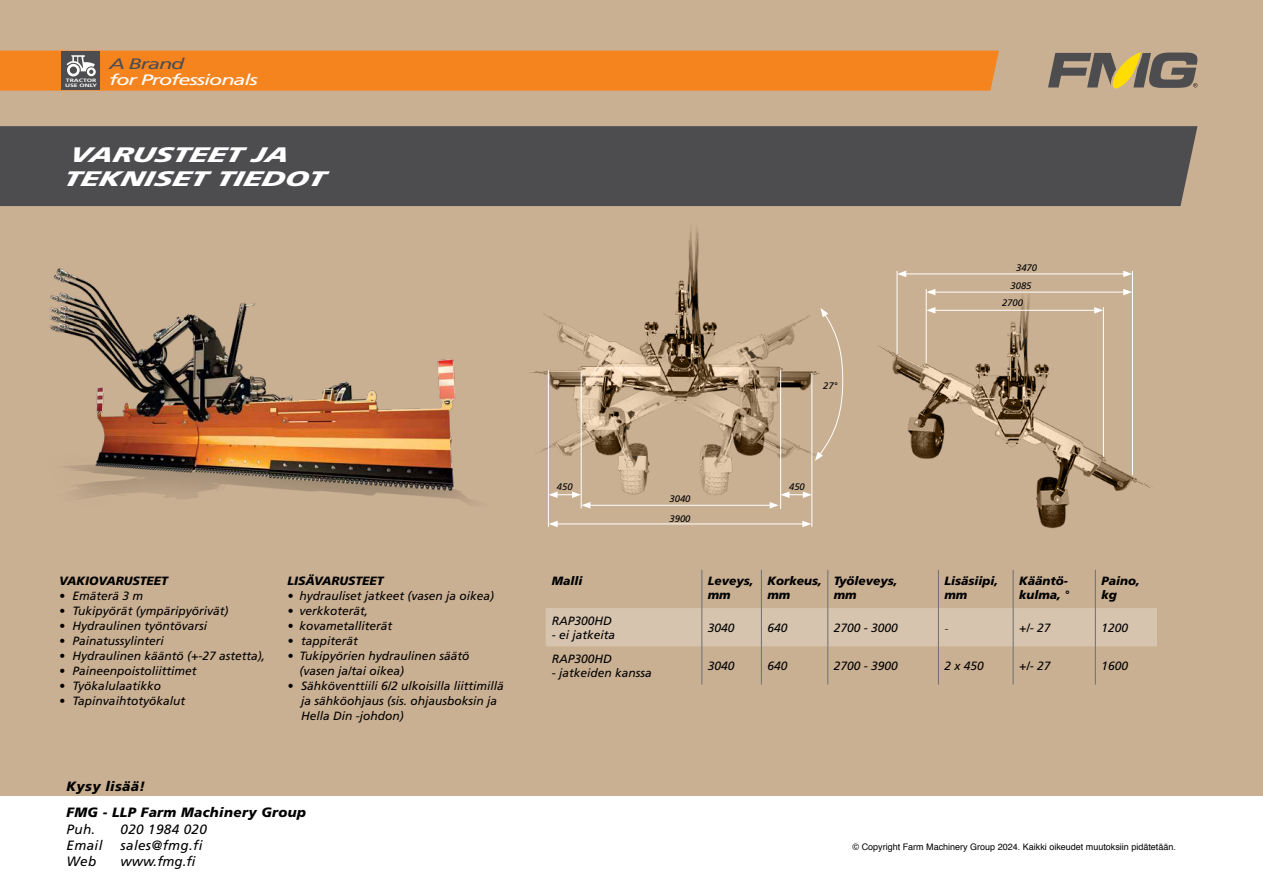
<style>
.page{position:relative;width:1263px;height:893px;background:#fff}
.page>*{position:absolute;margin:0;border:0;box-sizing:border-box;transform-origin:0 0}
.t1{font:italic 900 21px/24px "Frutiger LT Std";color:#fff;scale:1.43 1}
.t2{font:italic 15.15px "Frutiger LT Std";letter-spacing:-.05em;color:#fff;scale:1.43 1}
.t3{font:italic 15.15px "Frutiger LT Std";letter-spacing:-.05em;color:#4d4d4f;scale:1.43 1}
.t4{font:italic 13.5px "Frutiger LT Std";letter-spacing:.025em;color:#000}
.t5{font:italic 900 13.5px "Frutiger LT Std";letter-spacing:.025em;color:#000}
.t6{font:italic 12px/15px "Frutiger LT Std";color:#000}
.t7{font:italic 900 12px/14.4px "Frutiger LT Std";color:#000}
.t8{font:12px "Minion Pro";color:#000}
.t9{font:italic 9.45px/18.1px "Frutiger LT Std";color:#000;text-align:center}
.t10{font:9px "Helvetica";color:#000}
.t11{font:700 4.8px "Frutiger LT Std";color:#fff;scale:1.43 1}
</style>
<div class="page">
<div style="left:0;top:0;width:1263px;height:795px;background:#cab093"></div>
<svg style="left:1048px;top:52px;width:149px;height:37px"></svg>
<div style="left:0;top:51px;width:999px;height:40px;background:#f5841f"></div>
<div style="left:0;top:126px;width:1197px;height:80px;background:#4d4d4f"></div>
<div style="left:546px;top:608px;width:611px;height:38px;background:#d7c4ae"></div>
<hr style="left:702px;top:570px;width:1px;height:38px;background:#6d6e71">
<hr style="left:761px;top:570px;width:1px;height:38px;background:#6d6e71">
<hr style="left:827px;top:570px;width:1px;height:38px;background:#6d6e71">
<hr style="left:938px;top:570px;width:1px;height:38px;background:#6d6e71">
<hr style="left:1013px;top:570px;width:1px;height:38px;background:#6d6e71">
<hr style="left:1095px;top:570px;width:1px;height:38px;background:#6d6e71">
<hr style="left:702px;top:608px;width:1px;height:38px;background:#6d6e71">
<hr style="left:761px;top:608px;width:1px;height:38px;background:#6d6e71">
<hr style="left:827px;top:608px;width:1px;height:38px;background:#6d6e71">
<hr style="left:938px;top:608px;width:1px;height:38px;background:#6d6e71">
<hr style="left:1013px;top:608px;width:1px;height:38px;background:#6d6e71">
<hr style="left:1095px;top:608px;width:1px;height:38px;background:#6d6e71">
<hr style="left:702px;top:646px;width:1px;height:39px;background:#6d6e71">
<hr style="left:761px;top:646px;width:1px;height:39px;background:#6d6e71">
<hr style="left:827px;top:646px;width:1px;height:39px;background:#6d6e71">
<hr style="left:938px;top:646px;width:1px;height:39px;background:#6d6e71">
<hr style="left:1013px;top:646px;width:1px;height:39px;background:#6d6e71">
<hr style="left:1095px;top:646px;width:1px;height:39px;background:#6d6e71">
<img style="left:878px;top:270px;width:275px;height:259px">
<hr style="left:897px;top:271px;width:1px;height:83px;background:#fff">
<hr style="left:926px;top:289px;width:1px;height:74px;background:#fff">
<hr style="left:1132px;top:271px;width:1px;height:204px;background:#fff">
<hr style="left:1103px;top:307px;width:1px;height:150px;background:#fff">
<hr style="left:904px;top:274px;width:222px;height:1px;background:#fff">
<svg style="left:1123px;top:271px;width:9px;height:6px"></svg>
<svg style="left:897px;top:271px;width:9px;height:6px"></svg>
<hr style="left:933px;top:310px;width:163px;height:1px;background:#fff">
<svg style="left:1094px;top:307px;width:9px;height:7px"></svg>
<svg style="left:926px;top:307px;width:9px;height:7px"></svg>
<hr style="left:933px;top:292px;width:193px;height:1px;background:#fff">
<svg style="left:1123px;top:289px;width:9px;height:6px"></svg>
<svg style="left:926px;top:289px;width:9px;height:6px"></svg>
<img style="left:513px;top:205px;width:322px;height:300px">
<svg style="left:815px;top:308px;width:28px;height:153px"></svg>
<hr style="left:548px;top:370px;width:1px;height:157px;background:#fff">
<hr style="left:581px;top:370px;width:1px;height:138px;background:#fff">
<hr style="left:780px;top:370px;width:1px;height:139px;background:#fff">
<hr style="left:588px;top:505px;width:184px;height:1px;background:#fff">
<svg style="left:549px;top:491px;width:41px;height:18px"></svg>
<hr style="left:812px;top:373px;width:1px;height:154px;background:#fff">
<svg style="left:770px;top:491px;width:42px;height:18px"></svg>
<hr style="left:555px;top:524px;width:250px;height:1px;background:#fff">
<svg style="left:802px;top:521px;width:9px;height:6px"></svg>
<svg style="left:549px;top:521px;width:9px;height:6px"></svg>
<img style="left:49px;top:268px;width:424px;height:236px">
<p class="t3" style="left:109px;top:55px;width:54px">A Brand</p>
<p class="t11" style="left:66px;top:78px;width:23px">TRACTOR</p>
<p class="t2" style="left:109px;top:71px;width:106px">for Professionals</p>
<p class="t11" style="left:65px;top:83px;width:24px">USE ONLY</p>
<h1 class="t1" style="left:63px;top:143px;width:184px">VARUSTEET JA<br>TEKNISET TIEDOT</h1>
<p class="t7" style="left:59px;top:573px;width:110px">VAKIOVARUSTEET</p>
<p class="t6" style="left:59px;top:588px;width:86px">• Emäterä 3 m</p>
<p class="t6" style="left:59px;top:603px;width:171px">• Tukipyörät (ympäripyörivät)</p>
<p class="t6" style="left:59px;top:618px;width:150px">• Hydraulinen työntövarsi</p>
<p class="t6" style="left:59px;top:633px;width:106px">• Painatussylinteri</p>
<p class="t6" style="left:59px;top:648px;width:208px">• Hydraulinen kääntö (+-27 astetta),</p>
<p class="t6" style="left:59px;top:663px;width:139px">• Paineenpoistoliittimet</p>
<p class="t6" style="left:59px;top:678px;width:103px">• Työkalulaatikko</p>
<p class="t6" style="left:59px;top:693px;width:127px">• Tapinvaihtotyökalut</p>
<p class="t5" style="left:67px;top:778px;width:80px">Kysy lisää!</p>
<p class="t7" style="left:287px;top:573px;width:98px">LISÄVARUSTEET</p>
<p class="t6" style="left:287px;top:588px;width:208px">• hydrauliset jatkeet (vasen ja oikea)</p>
<p class="t6" style="left:287px;top:603px;width:82px">• verkkoterät,</p>
<p class="t6" style="left:287px;top:618px;width:106px">• kovametalliterät</p>
<p class="t6" style="left:287px;top:633px;width:72px">• tappiterät</p>
<p class="t6" style="left:299px;top:648px;width:171px;text-indent:-12px">• Tukipyörien hydraulinen säätö (vasen ja/tai oikea)</p>
<p class="t6" style="left:301px;top:678px;width:204px;text-indent:-14px">• Sähköventtiili 6/2 ulkoisilla liittimillä ja sähköohjaus (sis. ohjausboksin ja<br>Hella Din -johdon)</p>
<p class="t5" style="left:67px;top:805px;width:241px">FMG - LLP Farm Machinery Group</p>
<p class="t4" style="left:67px;top:821px;width:30px">Puh.</p>
<p class="t4" style="left:121px;top:821px;width:88px">020 1984 020</p>
<p class="t4" style="left:67px;top:837px;width:37px">Email</p>
<p class="t4" style="left:121px;top:837px;width:84px">sales@fmg.fi</p>
<p class="t4" style="left:67px;top:853px;width:31px">Web</p>
<p class="t4" style="left:121px;top:853px;width:77px">www.fmg.fi</p>
<p class="t9" style="left:1010px;top:258px;width:28px">3470<br>3085</p>
<p class="t9" style="left:557px;top:477px;width:17px">450</p>
<p class="t9" style="left:669px;top:490px;width:23px">3040</p>
<p class="t9" style="left:669px;top:509px;width:23px">3900</p>
<p class="t9" style="left:823px;top:376px;width:16px">27°</p>
<p class="t9" style="left:789px;top:477px;width:17px">450</p>
<p class="t9" style="left:1002px;top:294px;width:23px">2700</p>
<p class="t7" style="left:552px;top:573px;width:32px">Malli</p>
<p class="t7" style="left:708px;top:573px;width:47px">Leveys, mm</p>
<p class="t7" style="left:767px;top:573px;width:56px">Korkeus, mm</p>
<p class="t7" style="left:834px;top:573px;width:65px">Työleveys, mm</p>
<p class="t7" style="left:944px;top:573px;width:55px">Lisäsiipi, mm</p>
<p class="t7" style="left:1019px;top:573px;width:52px">Kääntö&shy;kulma, °</p>
<p class="t7" style="left:1101px;top:573px;width:40px">Paino, kg</p>
<p class="t6" style="left:552px;top:613px;width:62px">RAP300HD</p>
<p class="t6" style="left:552px;top:627px;width:65px">- ei jatkeita</p>
<p class="t6" style="left:708px;top:620px;width:28px">3040</p>
<p class="t6" style="left:767px;top:620px;width:22px">640</p>
<p class="t6" style="left:834px;top:620px;width:66px">2700 - 3000</p>
<p class="t8" style="left:944px;top:620px;width:6px">-</p>
<p class="t6" style="left:1019px;top:620px;width:33px">+/- 27</p>
<p class="t6" style="left:1101px;top:620px;width:28px">1200</p>
<p class="t6" style="left:552px;top:651px;width:62px">RAP300HD</p>
<p class="t6" style="left:552px;top:666px;width:102px">- jatkeiden kanssa</p>
<p class="t6" style="left:708px;top:658px;width:28px">3040</p>
<p class="t6" style="left:767px;top:658px;width:22px">640</p>
<p class="t6" style="left:834px;top:658px;width:66px">2700 - 3900</p>
<p class="t6" style="left:944px;top:658px;width:41px">2 x 450</p>
<p class="t6" style="left:1019px;top:658px;width:33px">+/- 27</p>
<p class="t6" style="left:1101px;top:658px;width:28px">1600</p>
<p class="t10" style="left:853px;top:839px;width:325px">© Copyright Farm Machinery Group 2024. Kaikki oikeudet muutoksiin pidätetään.</p>
</div>
